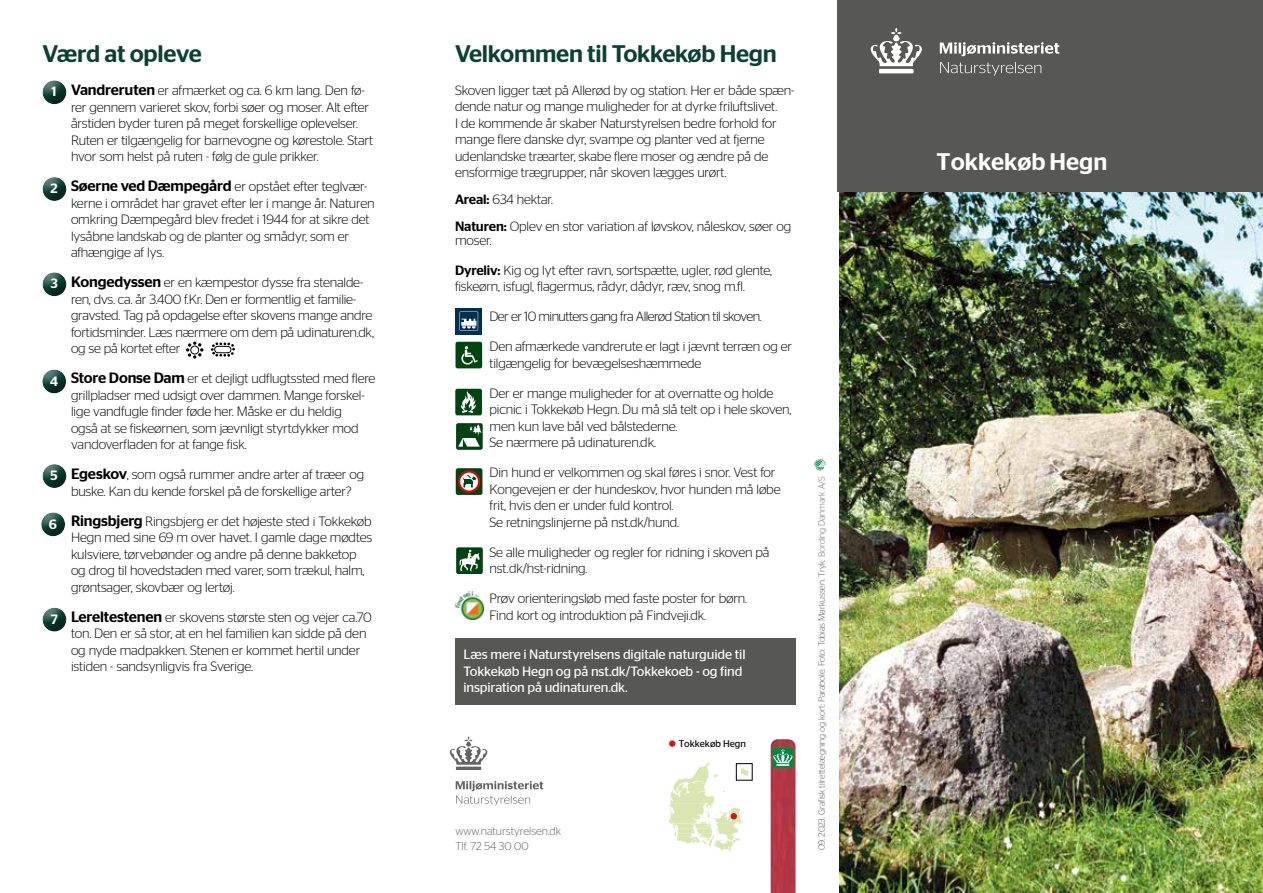
<style>
.page{position:relative;width:1263px;height:893px;background:#fff}
.page>*{position:absolute;margin:0;border:0;box-sizing:border-box;transform-origin:0 0}
.t1{font:500 24px "Stag Sans";letter-spacing:-.01em;color:#0b4035}
.t2{font:500 24px "Stag Sans";color:#fff}
.t3{font:300 13.5px/16.5px "Stag Sans";letter-spacing:-.01em;color:#000}
.t4{font:13.5px/16.5px "Stag Sans";letter-spacing:-.01em;color:#fff}
.t5{font:300 13.5px "Stag Sans";letter-spacing:-.04em;color:#000}
.t6{font:500 13.5px "Stag Sans";color:#fff}
.t7{font:300 11.25px/15px "Stag Sans";color:#646363}
.t8{font:9.75px "Stag Sans";color:#000}
.t9{font:300 9px "Stag Sans";letter-spacing:-.01em;color:#575756}
.s1{font-weight:500;font-size:15px}
.s2{font-size:15px}
.s3{font-weight:500}
.s4{color:#706f6f}
</style>
<div class="page">
<div style="left:455px;top:638px;width:340px;height:66px;background:#575756"></div>
<img style="left:839px;top:192px;width:424px;height:701px">
<svg style="left:669px;top:762px;width:80px;height:90px"></svg>
<div style="left:736px;top:763px;width:16px;height:17px;border:1px solid #000"></div>
<div style="left:669px;top:740px;width:6px;height:7px;background:#cd1719;border-radius:50%"></div>
<div style="left:730px;top:813px;width:7px;height:6px;background:#cd1719;border-radius:50%"></div>
<div style="left:838px;top:0;width:425px;height:191px;background:#575756"></div>
<div style="left:455px;top:342px;width:27px;height:26px;background:#041;border-radius:2px"></div>
<svg style="left:461px;top:346px;width:17px;height:19px"></svg>
<div style="left:42px;top:80px;width:26px;height:26px;background:#000;opacity:.4"></div>
<div style="left:456px;top:547px;width:27px;height:27px;background:#041;border-radius:2px"></div>
<svg style="left:459px;top:550px;width:21px;height:21px"></svg>
<svg style="left:456px;top:468px;width:26px;height:27px"></svg>
<svg style="left:459px;top:471px;width:20px;height:21px"></svg>
<div style="left:458px;top:470px;width:22px;height:23px;border:2px solid #c90c0f;border-radius:50%"></div>
<svg style="left:463px;top:473px;width:13px;height:15px"></svg>
<div style="left:455px;top:389px;width:27px;height:26px;background:#041;border-radius:2px"></div>
<svg style="left:461px;top:391px;width:15px;height:22px"></svg>
<div style="left:42px;top:177px;width:26px;height:25px;background:#000;opacity:.4"></div>
<div style="left:42px;top:272px;width:26px;height:26px;background:#000;opacity:.4"></div>
<div style="left:42px;top:369px;width:26px;height:26px;background:#000;opacity:.4"></div>
<div style="left:42px;top:464px;width:26px;height:25px;background:#000;opacity:.4"></div>
<div style="left:42px;top:607px;width:26px;height:26px;background:#000;opacity:.4"></div>
<div style="left:41px;top:512px;width:26px;height:26px;background:#000;opacity:.4"></div>
<div style="left:455px;top:308px;width:27px;height:26px;background:linear-gradient(to bottom,#002f53,#002f53)"></div>
<svg style="left:459px;top:312px;width:19px;height:19px"></svg>
<svg style="left:450px;top:736px;width:37px;height:34px"></svg>
<svg style="left:456px;top:781px;width:87px;height:24px"></svg>
<svg style="left:871px;top:28px;width:51px;height:45px"></svg>
<svg style="left:940px;top:42px;width:119px;height:14px"></svg>
<svg style="left:940px;top:62px;width:101px;height:14px"></svg>
<div style="left:456px;top:423px;width:27px;height:27px;background:#041;border-radius:2px"></div>
<svg style="left:458px;top:424px;width:24px;height:23px"></svg>
<svg style="left:814px;top:459px;width:12px;height:12px"></svg>
<img style="left:771px;top:739px;width:24px;height:154px">
<div style="left:773px;top:748px;width:20px;height:20px;border:1px solid #009641;border-radius:2px"></div>
<svg style="left:773px;top:749px;width:19px;height:17px"></svg>
<svg style="left:211px;top:342px;width:24px;height:15px"></svg>
<img style="left:455px;top:592px;width:28px;height:27px">
<svg style="left:186px;top:341px;width:17px;height:18px"></svg>
<h1 class="t1" style="left:43px;top:40px;width:161px">Værd at opleve</h1>
<p class="t6" style="left:52px;top:84px;width:7px">1</p>
<p class="t6" style="left:51px;top:181px;width:9px">2</p>
<p class="t6" style="left:51px;top:276px;width:9px">3</p>
<p class="t6" style="left:50px;top:373px;width:9px">4</p>
<p class="t6" style="left:51px;top:468px;width:9px">5</p>
<p class="t6" style="left:49px;top:516px;width:10px">6</p>
<p class="t6" style="left:51px;top:611px;width:9px">7</p>
<p class="t3" style="left:71px;top:82px;width:304px"><span class="s1">Vandreruten</span> er afmærket og ca. 6 km lang. Den fø&shy;rer gennem varieret skov, forbi søer og moser. Alt efter årstiden byder turen på meget forskellige oplevelser.<br>Ruten er tilgængelig for barnevogne og kørestole. Start hvor som helst på ruten - følg de gule prikker.</p>
<p class="t3" style="left:71px;top:178px;width:305px"><span class="s1">Søerne ved Dæmpegård</span> er opstået efter teglvær&shy;kerne i området har gravet efter ler i mange år. Naturen omkring Dæmpegård blev fredet i 1944 for at sikre det lysåbne landskab og de planter og smådyr, som er afhængige af lys.</p>
<p class="t3" style="left:71px;top:274px;width:304px"><span class="s1">Kongedyssen</span> er en kæmpestor dysse fra stenalde&shy;ren, dvs. ca. år 3.400 f.Kr. Den er formentlig et familie&shy;gravsted. Tag på opdagelse efter skovens mange andre fortidsminder. Læs nærmere om dem på udinaturen.dk, og se på kortet efter</p>
<p class="t3" style="left:71px;top:370px;width:306px"><span class="s1">Store Donse Dam</span> er et dejligt udflugtssted med flere grillpladser med udsigt over dammen. Mange forskel&shy;lige vandfugle finder føde her. Måske er du heldig<br>også at se fiskeørnen, som jævnligt styrtdykker mod vandoverfladen for at fange fisk.</p>
<p class="t3" style="left:71px;top:466px;width:295px"><span class="s1">Egeskov</span><span class="s2">,</span> som også rummer andre arter af træer og buske. Kan du kende forskel på de forskellige arter?</p>
<p class="t3" style="left:71px;top:513px;width:303px"><span class="s1">Ringsbjerg</span> Ringsbjerg er det højeste sted i Tokkekøb Hegn med sine 69 m over havet. I gamle dage mødtes kulsviere, tørvebønder og andre på denne bakketop og drog til hovedstaden med varer, som trækul, halm, grøntsager, skovbær og lertøj.</p>
<p class="t3" style="left:71px;top:609px;width:302px"><span class="s1">Lereltestenen</span> er skovens største sten og vejer ca.70 ton. Den er så stor, at en hel familien kan sidde på den og nyde madpakken. Stenen er kommet hertil under istiden - sandsynligvis fra Sverige.</p>
<h1 class="t1" style="left:455px;top:40px;width:323px">Velkommen til Tokkekøb Hegn</h1>
<p class="t3" style="left:455px;top:82px;width:341px">Skoven ligger tæt på Allerød by og station. Her er både spæn&shy;dende natur og mange muligheder for at dyrke friluftslivet.<br>I de kommende år skaber Naturstyrelsen bedre forhold for mange flere danske dyr, svampe og planter ved at fjerne udenlandske træarter, skabe flere moser og ændre på de ensformige trægrupper, når skoven lægges urørt.</p>
<p class="t3" style="left:455px;top:186px;width:338px;line-height:27px"><span class="s3">Areal:</span> 634 hektar.<br><span class="s3">Naturen:</span> Oplev en stor variation af løvskov, nåleskov, søer og</p>
<p class="t3" style="left:455px;top:232px;width:38px">moser.</p>
<p class="t3" style="left:455px;top:262px;width:319px"><span class="s3">Dyreliv:</span> Kig og lyt efter ravn, sortspætte, ugler, rød glente, fiskeørn, isfugl, flagermus, rådyr, dådyr, ræv, snog m.fl.</p>
<p class="t5" style="left:489px;top:309px;width:274px">Der er 10 minutters gang fra Allerød Station til skoven.</p>
<p class="t3" style="left:489px;top:338px;width:304px">Den afmærkede vandrerute er lagt i jævnt terræn og er tilgængelig for bevægelseshæmmede</p>
<p class="t3" style="left:489px;top:385px;width:303px">Der er mange muligheder for at overnatte og holde picnic i Tokkekøb Hegn. Du må slå telt op i hele skoven, men kun lave bål ved bålstederne.<br>Se nærmere på udinaturen.dk.</p>
<p class="t3" style="left:489px;top:464px;width:292px">Din hund er velkommen og skal føres i snor. Vest for Kongevejen er der hundeskov, hvor hunden må løbe frit, hvis den er under fuld kontrol.<br>Se retningslinjerne på nst.dk/hund.</p>
<p class="t3" style="left:489px;top:544px;width:281px">Se alle muligheder og regler for ridning i skoven på nst.dk/hst-ridning.</p>
<p class="t3" style="left:489px;top:590px;width:259px">Prøv orienteringsløb med faste poster for børn.<br>Find kort og introduktion på Findveji.dk.</p>
<p class="t4" style="left:463px;top:646px;width:284px">Læs mere i Naturstyrelsens digitale naturguide til<br>Tokkekøb Hegn og på nst.dk/Tokkekoeb - og find inspiration på udinaturen.dk.</p>
<p class="t7" style="left:455px;top:823px;width:107px">www.naturstyrelsen.dk<br>Tlf. 72 54 30 00</p>
<p class="t8" style="left:679px;top:738px;width:69px">Tokkekøb Hegn</p>
<p class="t9" style="left:817px;top:850px;width:375px;rotate:-90deg">09. 2023. Grafisk tilrettelægning og kort: Parabole. Foto: Tobias Markussen. Tryk: <span class="s4">Bording Danmark A/S</span></p>
<h1 class="t2" style="left:936px;top:148px;width:172px">Tokkekøb Hegn</h1>
</div>
